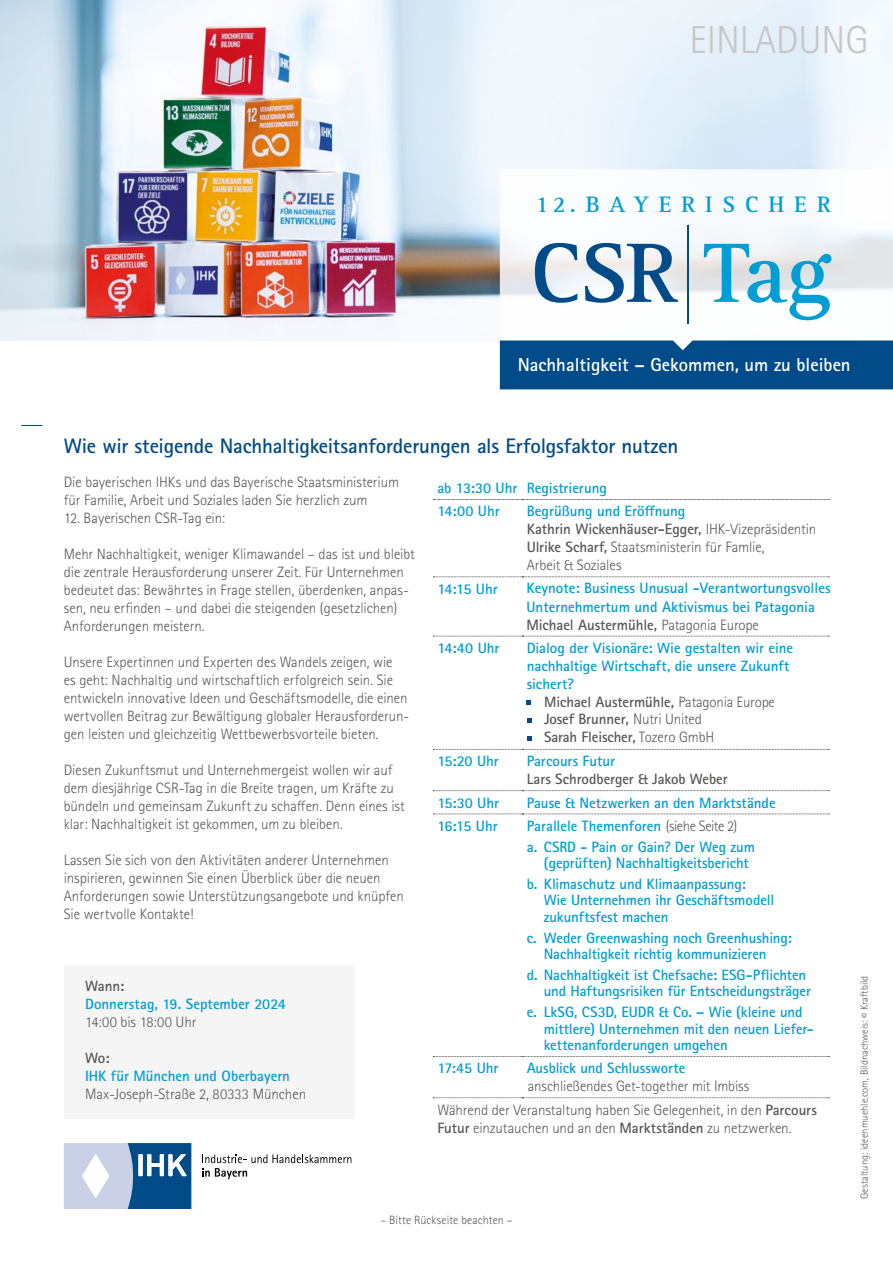
<style>
.page{position:relative;width:893px;height:1263px;background:#fff}
.page>*{position:absolute;margin:0;border:0;box-sizing:border-box;transform-origin:0 0}
.t1{font:300 39px "Rotis Sans Serif Std";color:#c6c6c6}
.t2{font:700 23.1px "Rotis Serif Std";letter-spacing:.43em;color:#009ed4}
.t3{font:700 21px "Rotis Sans Serif Std";letter-spacing:-.01em;color:#004b88}
.t4{font:700 18.75px "Rotis Sans Serif Std";color:#fff}
.t5{font:300 15px/18px "Rotis Sans Serif Std";letter-spacing:-.005em;color:#575756}
.t6{font:700 15px/16.5px "Rotis Sans Serif Std";letter-spacing:-.005em;color:#009ed4}
.t7{font:700 15px/17.7px "Rotis Sans Serif Std";letter-spacing:-.005em;color:#575756}
.t8{font:300 12px "Rotis Sans Serif Std";letter-spacing:.01em;color:#575756}
.t9{font:300 10.5px "Rotis Sans Serif Std";color:#575756}
.s1{font-weight:700;color:#009ed4}
.s2{font-weight:700}
.s3{color:#575756}
.s4{font-weight:300;color:#575756}
.s5{font-weight:300}
</style>
<div class="page">
<div style="left:64px;top:965px;width:290px;height:154px;background:#f5f5f5"></div>
<img style="left:0;top:0;width:893px;height:363px">
<svg style="left:500px;top:169px;width:393px;height:171px"></svg>
<div style="left:500px;top:340px;width:393px;height:49px;background:#004b88"></div>
<hr style="left:687px;top:225px;width:2px;height:99px;background:#004b88">
<svg style="left:535px;top:243px;width:42px;height:60px"></svg>
<svg style="left:585px;top:243px;width:93px;height:60px"></svg>
<svg style="left:704px;top:244px;width:127px;height:76px"></svg>
<svg style="left:21px;top:425px;width:22px;height:1px"></svg>
<svg style="left:433px;top:749px;width:396px;height:1px"></svg>
<svg style="left:433px;top:790px;width:396px;height:1px"></svg>
<svg style="left:433px;top:814px;width:396px;height:1px"></svg>
<svg style="left:433px;top:1056px;width:396px;height:1px"></svg>
<svg style="left:433px;top:1097px;width:396px;height:1px"></svg>
<svg style="left:433px;top:577px;width:396px;height:1px"></svg>
<svg style="left:433px;top:636px;width:396px;height:1px"></svg>
<svg style="left:433px;top:499px;width:396px;height:1px"></svg>
<svg style="left:527px;top:700px;width:4px;height:5px"></svg>
<svg style="left:528px;top:718px;width:4px;height:5px"></svg>
<svg style="left:528px;top:736px;width:4px;height:5px"></svg>
<svg style="left:202px;top:1154px;width:149px;height:25px"></svg>
<svg style="left:64px;top:1143px;width:127px;height:66px;background:#80a1c3"></svg>
<h1 class="t1" style="left:689px;top:17px;width:181px">EINLADUNG</h1>
<h2 class="t2" style="left:536px;top:190px;width:296px">12.BAYERISCHER</h2>
<p class="t4" style="left:518px;top:353px;width:334px">Nachhaltigkeit – Gekommen, um zu bleiben</p>
<h3 class="t3" style="left:64px;top:432px;width:616px">Wie wir steigende Nachhaltigkeitsanforderungen als Erfolgsfaktor nutzen</h3>
<p class="t5" style="left:64px;top:473px;width:337px">Die bayerischen IHKs und das Bayerische Staatsministerium für Familie, Arbeit und Soziales laden Sie herzlich zum</p>
<p class="t5" style="left:64px;top:509px;width:163px">12. Bayerischen CSR-Tag ein:</p>
<p class="t5" style="left:64px;top:545px;width:353px">Mehr Nachhaltigkeit, weniger Klimawandel – das ist und bleibt die zentrale Herausforderung unserer Zeit. Für Unternehmen bedeutet das: Bewährtes in Frage stellen, überdenken, anpas&shy;sen, neu erfinden – und dabei die steigenden (gesetzlichen)<br>Anforderungen meistern.</p>
<p class="t5" style="left:64px;top:653px;width:347px">Unsere Expertinnen und Experten des Wandels zeigen, wie<br>es geht: Nachhaltig und wirtschaftlich erfolgreich sein. Sie entwickeln innovative Ideen und Geschäftsmodelle, die einen wertvollen Beitrag zur Bewältigung globaler Herausforderun&shy;gen leisten und gleichzeitig Wettbewerbsvorteile bieten.</p>
<p class="t5" style="left:64px;top:761px;width:342px">Diesen Zukunftsmut und Unternehmergeist wollen wir auf dem diesjährige CSR-Tag in die Breite tragen, um Kräfte zu bündeln und gemeinsam Zukunft zu schaffen. Denn eines ist klar: Nachhaltigkeit ist gekommen, um zu bleiben.</p>
<p class="t5" style="left:64px;top:851px;width:342px">Lassen Sie sich von den Aktivitäten anderer Unternehmen inspirieren, gewinnen Sie einen Überblick über die neuen Anforderungen sowie Unterstützungsangebote und knüpfen Sie wertvolle Kontakte!</p>
<p class="t7" style="left:85px;top:977px;width:41px">Wann:</p>
<p class="t6" style="left:85px;top:995px;width:202px">Donnerstag, 19. September 2024</p>
<p class="t5" style="left:85px;top:1013px;width:113px">14:00 bis 18:00 Uhr</p>
<p class="t7" style="left:85px;top:1049px;width:26px">Wo:</p>
<p class="t6" style="left:85px;top:1067px;width:206px">IHK für München und Oberbayern</p>
<p class="t5" style="left:85px;top:1085px;width:223px">Max-Joseph-Straße 2, 80333 München</p>
<p class="t6" style="left:437px;top:476px;width:171px;line-height:23.2px">ab 13:30 Uhr Registrierung<br>14:00 Uhr</p>
<p class="t5" style="left:527px;top:503px;width:291px"><span class="s1">Begrüßung und Eröffnung<br></span><span class="s2">Kathrin Wickenhäuser-Egger,</span> IHK-Vizepräsidentin <span class="s2">Ulrike Scharf,</span> Staatsministerin für Famlie,<br>Arbeit &amp; Soziales</p>
<p class="t6" style="left:437px;top:580px;width:62px">14:15 Uhr</p>
<p class="t6" style="left:526px;top:579px;width:306px;line-height:18.5px">Keynote: Business Unusual -Verantwortungsvolles<br>Unternehmertum und Aktivismus bei Patagonia<br><span class="s3">Michael Austermühle,</span> <span class="s4">Patagonia Europe</span></p>
<p class="t6" style="left:437px;top:639px;width:64px">14:40 Uhr</p>
<p class="t6" style="left:527px;top:639px;width:268px;line-height:18px">Dialog der Visionäre: Wie gestalten wir eine nachhaltige Wirtschaft, die unsere Zukunft sichert?</p>
<p class="t7" style="left:544px;top:692px;width:232px">Michael Austermühle, <span class="s5">Patagonia Europe<br></span>Josef Brunner, <span class="s5">Nutri United<br></span>Sarah Fleischer, <span class="s5">Tozero GmbH</span></p>
<p class="t6" style="left:437px;top:753px;width:63px">15:20 Uhr</p>
<p class="t6" style="left:527px;top:753px;width:90px">Parcours Futur</p>
<p class="t7" style="left:527px;top:770px;width:203px">Lars Schrodberger &amp; Jakob Weber</p>
<p class="t6" style="left:437px;top:794px;width:63px">15:30 Uhr</p>
<p class="t6" style="left:527px;top:794px;width:250px">Pause &amp; Netzwerken an den Marktstände</p>
<p class="t6" style="left:437px;top:817px;width:62px">16:15 Uhr</p>
<p class="t6" style="left:527px;top:815px;width:230px;line-height:20.7px">Parallele Themenforen <span class="s4">(siehe Seite 2)<br></span>a. CSRD - Pain or Gain? Der Weg zum</p>
<p class="t6" style="left:527px;top:852px;width:224px;line-height:20.7px;text-align:right">(geprüften) Nachhaltigkeitsbericht<br>b. Klimaschutz und Klimaanpassung:</p>
<p class="t6" style="left:544px;top:892px;width:232px">Wie Unternehmen ihr Geschäftsmodell zukunftsfest machen</p>
<p class="t6" style="left:527px;top:929px;width:267px;text-align:center">c. Weder Greenwashing noch Greenhushing:<br>Nachhaltigkeit richtig kommunizieren</p>
<p class="t6" style="left:544px;top:966px;width:269px;text-indent:-17px">d. Nachhaltigkeit ist Chefsache: ESG-Pflichten und Haftungsrisiken für Entscheidungsträger</p>
<p class="t6" style="left:544px;top:1003px;width:272px;text-indent:-17px">e. LkSG, CS3D, EUDR &amp; Co. – Wie (kleine und mittlere) Unternehmen mit den neuen Liefer&shy;kettenanforderungen umgehen</p>
<p class="t6" style="left:437px;top:1060px;width:63px">17:45 Uhr</p>
<p class="t6" style="left:527px;top:1060px;width:160px">Ausblick und Schlussworte</p>
<p class="t5" style="left:437px;top:1075px;width:381px;line-height:23.2px;text-indent:90px">anschließendes Get-together mit Imbiss<br>Während der Veranstaltung haben Sie Gelegenheit, in den <span class="s2">Parcours</span></p>
<p class="t5" style="left:437px;top:1119px;width:356px"><span class="s2">Futur</span> einzutauchen und an den <span class="s2">Marktständen</span> zu netzwerken.</p>
<p class="t8" style="left:380px;top:1213px;width:134px">– Bitte Rückseite beachten –</p>
<p class="t9" style="left:858px;top:1199px;width:224px;rotate:-90deg">Gestaltung: ideenmuehle.com, Bildnachweis: © Kraftbild</p>
</div>
